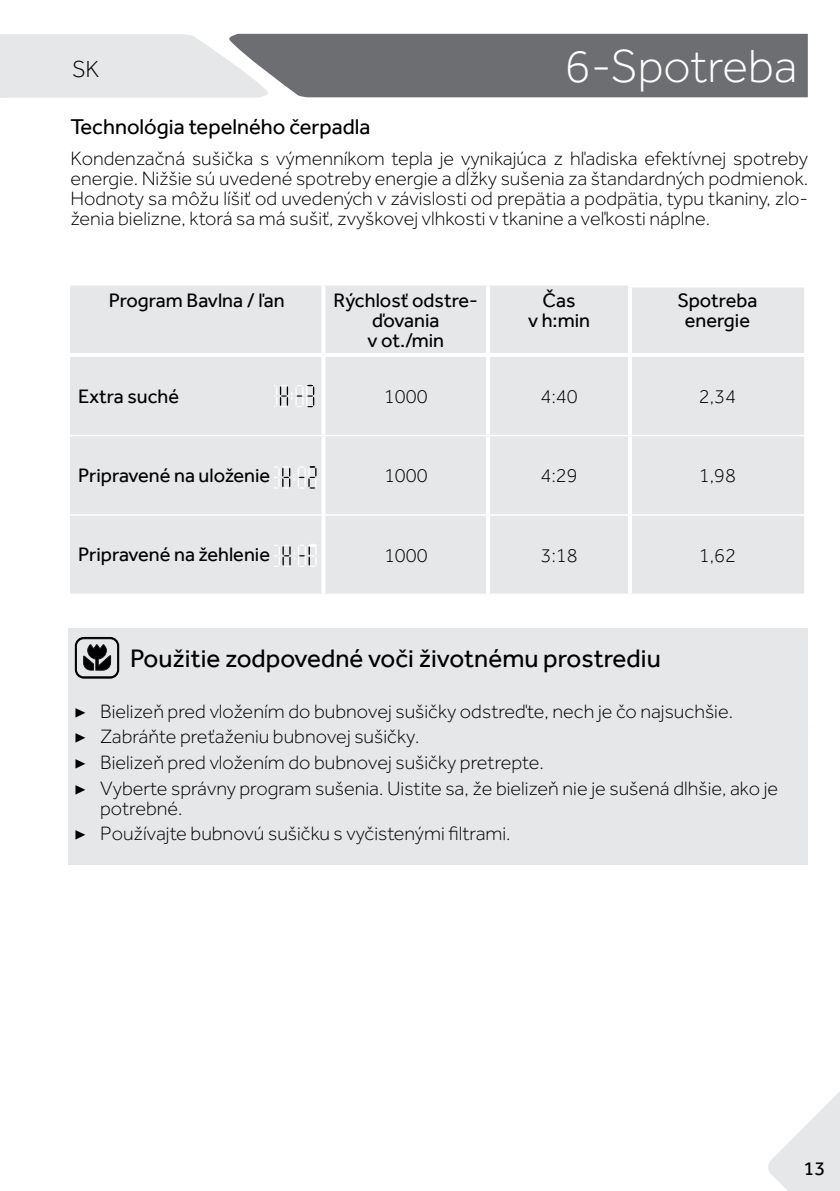
<style>
.page{position:relative;width:840px;height:1191px;background:#fff}
.page>*{position:absolute;margin:0;border:0;box-sizing:border-box;transform-origin:0 0}
.t1{font:300 48px "Effra";color:#fff}
.t2{font:26px "Effra";color:#000}
.t3{font:300 24px "Effra";color:#000}
.t4{font:22px "Effra";color:#000}
.t5{font:300 20px/25.6px "Effra";color:#000}
.t6{font:20px/20px "Effra";color:#000;text-align:center}
.s1{font-family:"Minion Pro";font-weight:400}
</style>
<div class="page">
<svg style="left:768px;top:1092px;width:71px;height:99px"></svg>
<svg style="left:0;top:34px;width:807px;height:64px;background:#cecfd1"></svg>
<div style="left:304px;top:35px;width:493px;height:61px;background:#6d6e71"></div>
<div style="left:70px;top:285px;width:733px;height:308px;background:#e6e7e8"></div>
<svg style="left:321px;top:285px;width:4px;height:68px"></svg>
<hr style="left:486px;top:285px;width:4px;height:68px;background:#fff">
<svg style="left:627px;top:287px;width:4px;height:66px"></svg>
<svg style="left:321px;top:357px;width:4px;height:78px"></svg>
<svg style="left:321px;top:436px;width:4px;height:79px"></svg>
<svg style="left:321px;top:515px;width:4px;height:78px"></svg>
<hr style="left:486px;top:357px;width:4px;height:78px;background:#fff">
<svg style="left:627px;top:357px;width:4px;height:78px"></svg>
<hr style="left:486px;top:436px;width:4px;height:78px;background:#fff">
<svg style="left:627px;top:436px;width:4px;height:78px"></svg>
<hr style="left:486px;top:516px;width:4px;height:77px;background:#fff">
<svg style="left:627px;top:516px;width:4px;height:77px"></svg>
<hr style="left:70px;top:353px;width:253px;height:4px;background:#fff">
<hr style="left:323px;top:353px;width:165px;height:4px;background:#fff">
<hr style="left:627px;top:283px;width:178px;height:4px;background:#fff">
<hr style="left:488px;top:353px;width:141px;height:4px;background:#fff">
<hr style="left:629px;top:353px;width:174px;height:4px;background:#fff">
<hr style="left:70px;top:435px;width:253px;height:1px;background:#fff">
<hr style="left:323px;top:435px;width:165px;height:1px;background:#fff">
<hr style="left:488px;top:435px;width:141px;height:1px;background:#fff">
<hr style="left:629px;top:435px;width:176px;height:1px;background:#fff">
<hr style="left:325px;top:514px;width:163px;height:2px;background:#fff">
<hr style="left:488px;top:514px;width:141px;height:2px;background:#fff">
<hr style="left:629px;top:514px;width:176px;height:2px;background:#fff">
<hr style="left:70px;top:514px;width:251px;height:2px;background:#fff">
<div style="left:795px;top:717px;width:22px;height:22px;background:#000;opacity:.4"></div>
<div style="left:68px;top:628px;width:739px;height:237px;background:#e6e7e8"></div>
<svg style="left:75px;top:637px;width:44px;height:41px"></svg>
<svg style="left:274px;top:385px;width:40px;height:22px"></svg>
<svg style="left:274px;top:466px;width:42px;height:22px"></svg>
<svg style="left:274px;top:543px;width:42px;height:24px"></svg>
<p class="t3" style="left:72px;top:55px;width:29px">SK</p>
<h1 class="t1" style="left:564px;top:39px;width:234px">6-Spotreba</h1>
<p class="t4" style="left:70px;top:113px;width:301px">Technológia tepelného čerpadla</p>
<p class="t5" style="left:70px;top:148px;width:739px;line-height:20px;text-align:justify">Kondenzačná sušička s výmenníkom tepla je vynikajúca z hľadiska efektívnej spotreby energie. Nižšie sú uvedené spotreby energie a dĺžky sušenia za štandardných podmienok.<br>Hodnoty sa môžu líšiť od uvedených v závislosti od prepätia a podpätia, typu tkaniny, zlo&shy;ženia bielizne, ktorá sa má sušiť, zvyškovej vlhkosti v tkanine a veľkosti náplne.</p>
<p class="t6" style="left:109px;top:290px;width:177px">Program Bavlna / ľan</p>
<p class="t6" style="left:333px;top:290px;width:146px">Rýchlosť odstre&shy;ďovania<br>v ot./min</p>
<p class="t6" style="left:527px;top:290px;width:63px">Čas<br>v h:min</p>
<p class="t6" style="left:677px;top:290px;width:81px">Spotreba energie</p>
<p class="t6" style="left:78px;top:386px;width:102px">Extra suché</p>
<p class="t5" style="left:384px;top:383px;width:45px">1000</p>
<p class="t5" style="left:540px;top:383px;width:39px">4:40</p>
<p class="t5" style="left:698px;top:383px;width:39px">2,34</p>
<p class="t6" style="left:78px;top:465px;width:193px">Pripravené na uloženie</p>
<p class="t5" style="left:384px;top:462px;width:45px">1000</p>
<p class="t5" style="left:540px;top:462px;width:39px">4:29</p>
<p class="t5" style="left:698px;top:462px;width:39px">1,98</p>
<p class="t6" style="left:78px;top:544px;width:193px">Pripravené na žehlenie</p>
<p class="t5" style="left:384px;top:542px;width:45px">1000</p>
<p class="t5" style="left:540px;top:542px;width:39px">3:18</p>
<p class="t5" style="left:698px;top:542px;width:39px">1,62</p>
<h2 class="t2" style="left:130px;top:643px;width:532px">Použitie zodpovedné voči životnému prostrediu</h2>
<p class="t5" style="left:74px;top:698px;width:705px"><span class="s1">▶</span> Bielizeň pred vložením do bubnovej sušičky odstreďte, nech je čo najsuchšie.<br><span class="s1">▶</span> Zabráňte preťaženiu bubnovej sušičky.<br><span class="s1">▶</span> Bielizeň pred vložením do bubnovej sušičky pretrepte.<br><span class="s1">▶</span> Vyberte správny program sušenia. Uistite sa, že bielizeň nie je sušená dlhšie, ako je</p>
<p class="t5" style="left:74px;top:795px;width:438px;text-indent:26px">potrebné.<br><span class="s1">▶</span> Používajte bubnovú sušičku s vyčistenými filtrami.</p>
<p class="t6" style="left:803px;top:1158px;width:23px">13</p>
</div>
